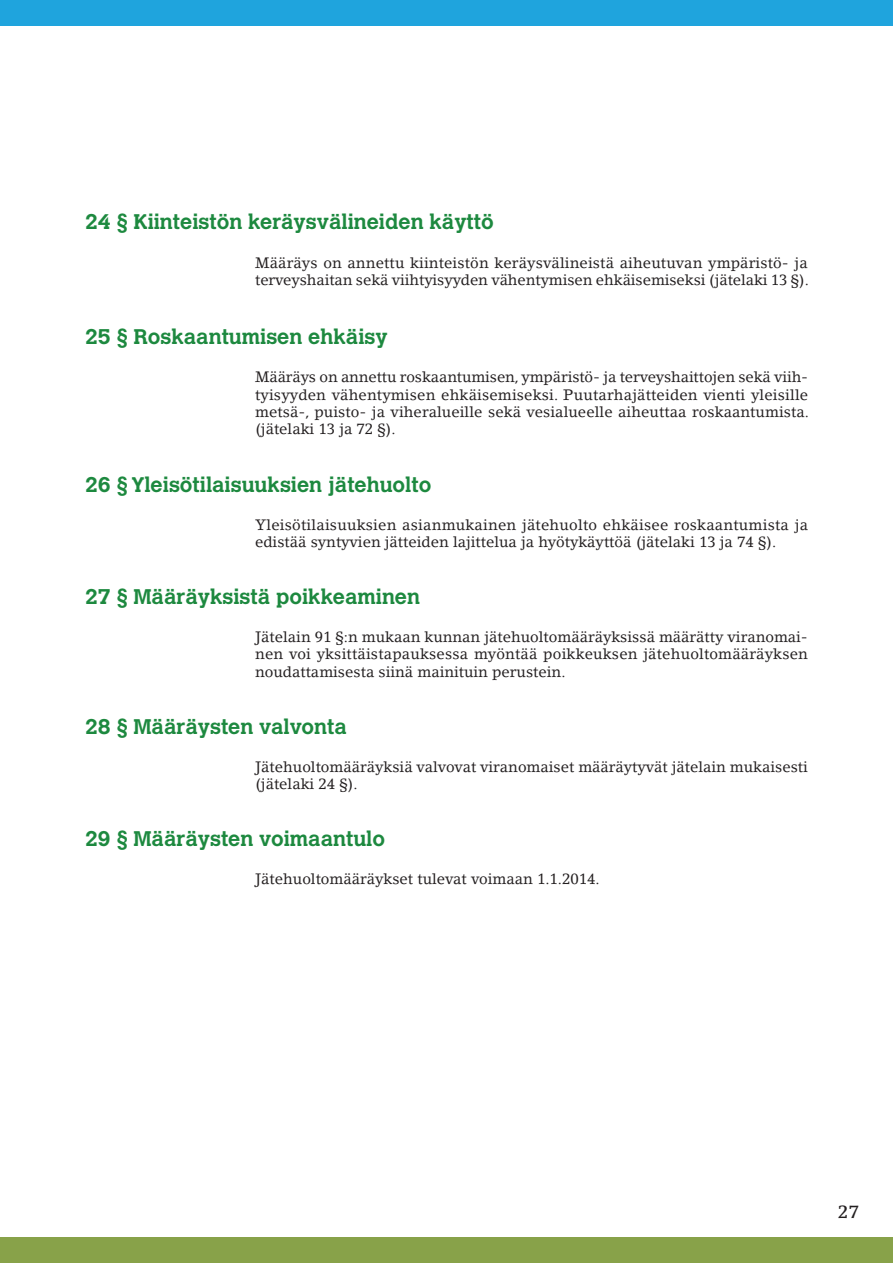
<style>
.page{position:relative;width:893px;height:1263px;background:#fff}
.page>*{position:absolute;margin:0;border:0;box-sizing:border-box;transform-origin:0 0}
.t1{font:700 21px "Calvert";color:#1d893f}
.t2{font:500 18px "Lino Letter";color:#231f20}
.t3{font:15px/17.2px "Lino Letter";color:#231f20}
</style>
<div class="page">
<div style="left:0;top:1237px;width:893px;height:26px;background:#88a249"></div>
<div style="left:0;top:0;width:893px;height:26px;background:#1fa4dd"></div>
<h1 class="t1" style="left:85px;top:209px;width:410px">24 § Kiinteistön keräysvälineiden käyttö</h1>
<p class="t3" style="left:255px;top:254px;width:555px">Määräys on annettu kiinteistön keräysvälineistä aiheutuvan ympäristö- ja terveyshaitan sekä viihtyisyyden vähentymisen ehkäisemiseksi (jätelaki 13 §).</p>
<h1 class="t1" style="left:85px;top:323px;width:304px">25 § Roskaantumisen ehkäisy</h1>
<p class="t3" style="left:255px;top:368px;width:555px;text-align:justify">Määräys on annettu roskaantumisen, ympäristö- ja terveyshaittojen sekä viih&shy;tyisyyden vähentymisen ehkäisemiseksi. Puutarhajätteiden vienti yleisille metsä-, puisto- ja viheralueille sekä vesialueelle aiheuttaa roskaantumista. (jätelaki 13 ja 72 §).</p>
<h1 class="t1" style="left:85px;top:471px;width:348px">26 § Yleisötilaisuuksien jätehuolto</h1>
<p class="t3" style="left:255px;top:516px;width:554px">Yleisötilaisuuksien asianmukainen jätehuolto ehkäisee roskaantumista ja edistää syntyvien jätteiden lajittelua ja hyötykäyttöä (jätelaki 13 ja 74 §).</p>
<h1 class="t1" style="left:85px;top:583px;width:337px">27 § Määräyksistä poikkeaminen</h1>
<p class="t3" style="left:255px;top:628px;width:554px;text-align:justify">Jätelain 91 §:n mukaan kunnan jätehuoltomääräyksissä määrätty viranomai&shy;nen voi yksittäistapauksessa myöntää poikkeuksen jätehuoltomääräyksen noudattamisesta siinä mainituin perustein.</p>
<h1 class="t1" style="left:85px;top:713px;width:263px">28 § Määräysten valvonta</h1>
<p class="t3" style="left:255px;top:758px;width:554px">Jätehuoltomääräyksiä valvovat viranomaiset määräytyvät jätelain mukaisesti (jätelaki 24 §).</p>
<h1 class="t1" style="left:85px;top:825px;width:302px">29 § Määräysten voimaantulo</h1>
<p class="t3" style="left:255px;top:870px;width:346px">Jätehuoltomääräykset tulevat voimaan 1.1.2014.</p>
<p class="t2" style="left:838px;top:1200px;width:23px">27</p>
</div>
